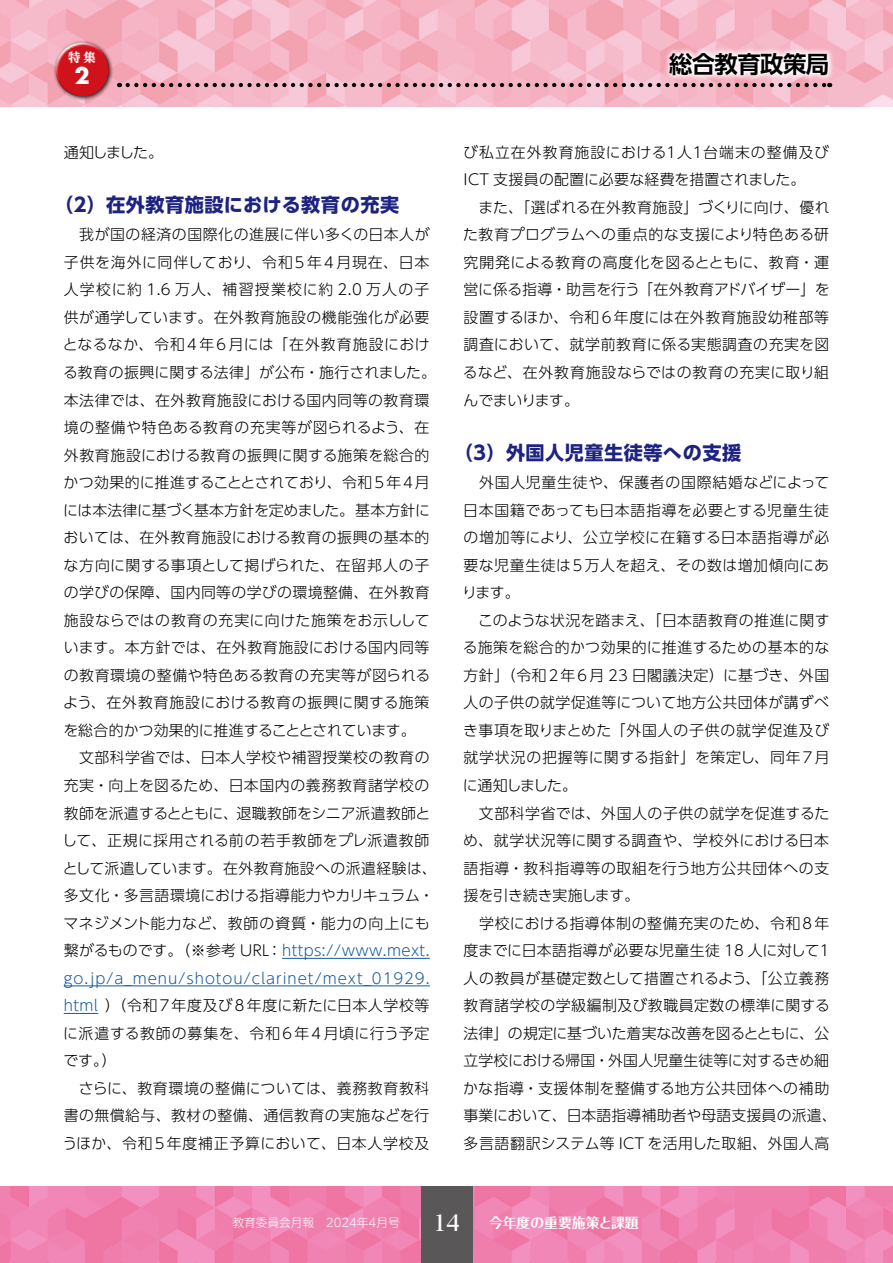
<style>
.page{position:relative;width:893px;height:1263px;background:#fff}
.page>*{position:absolute;margin:0;border:0;box-sizing:border-box;transform-origin:0 0}
.t1{font:700 23.4px "UD Shin Go Pro De";letter-spacing:-.025em;color:#000}
.t2{font:700 22.2px "Futura Std";color:#fff}
.t3{font:700 19.2px "UD Shin Go Pro";letter-spacing:.025em;color:#1e2381}
.t4{font:300 14.85px/27.6px "UD Shin Go Pro";letter-spacing:.03em;color:#000}
.t5{font:700 13.8px "Folk Pro";color:#fff}
.t6{font:800 12.3px "UD Reimin Pro";color:#fff}
.t7{font:300 11.7px "UD Shin M Go Pro";color:#fff}
.s1{color:#15599f}
.s2{font-family:"Reim Pro";font-weight:700;font-size:21.3px}
</style>
<div class="page">
<svg style="left:0;top:1186px;width:893px;height:77px;background:#f081b0"></svg>
<div style="left:421px;top:1186px;width:51px;height:77px;background:#595757"></div>
<svg style="left:0;top:0;width:893px;height:106px;background:#f5b5c5"></svg>
<svg style="left:663px;top:46px;width:172px;height:36px"></svg>
<svg style="left:128px;top:83px;width:702px;height:4px;background:#936d76"></svg>
<div style="left:53px;top:40px;width:60px;height:61px;background:#000;opacity:.75"></div>
<svg style="left:53px;top:40px;width:54px;height:43px"></svg>
<svg style="left:56px;top:51px;width:56px;height:46px;background:#cd2f39"></svg>
<hr style="left:282px;top:958px;width:148px;height:1px;background:#15599f">
<hr style="left:64px;top:985px;width:366px;height:1px;background:#15599f">
<hr style="left:64px;top:1013px;width:34px;height:1px;background:#15599f">
<p class="t6" style="left:68px;top:47px;width:29px">特 集</p>
<h2 class="t2" style="left:75px;top:61px;width:17px">2</h2>
<p class="t4" style="left:64px;top:138px;width:101px">通知しました。</p>
<p class="t3" style="left:54px;top:189px;width:346px">（２）在外教育施設における教育の充実</p>
<p class="t4" style="left:62px;top:220px;width:376px">　我が国の経済の国際化の進展に伴い多くの日本人が子供を海外に同伴しており、令和５年４月現在、日本人学校に約 1.6 万人、補習授業校に約 2.0 万人の子供が通学しています。在外教育施設の機能強化が必要となるなか、令和４年６月には「在外教育施設における教育の振興に関する法律」が公布・施行されました。本法律では、在外教育施設における国内同等の教育環境の整備や特色ある教育の充実等が図られるよう、在外教育施設における教育の振興に関する施策を総合的かつ効果的に推進することとされており、令和5年4月には本法律に基づく基本方針を定めました。基本方針においては、在外教育施設における教育の振興の基本的な方向に関する事項として掲げられた、在留邦人の子の学びの保障、国内同等の学びの環境整備、在外教育施設ならではの教育の充実に向けた施策をお示ししています。本方針では、在外教育施設における国内同等の教育環境の整備や特色ある教育の充実等が図られるよう、在外教育施設における教育の振興に関する施策を総合的かつ効果的に推進することとされています。<br>　文部科学省では、日本人学校や補習授業校の教育の充実・向上を図るため、日本国内の義務教育諸学校の教師を派遣するとともに、退職教師をシニア派遣教師として、正規に採用される前の若手教師をプレ派遣教師として派遣しています。在外教育施設への派遣経験は、多文化・多言語環境における指導能力やカリキュラム・マネジメント能力など、教師の資質・能力の向上にも繋がるものです。（※参考 URL： <span class="s1">https://www.mext. go.jp/a_menu/shotou/clarinet/mext_01929. html</span> ）（令和７年度及び８年度に新たに日本人学校等に派遣する教師の募集を、令和６年４月頃に行う予定です。）<br>　さらに、教育環境の整備については、義務教育教科書の無償給与、教材の整備、通信教育の実施などを行うほか、令和5年度補正予算において、日本人学校及</p>
<h1 class="t1" style="left:669px;top:45px;width:162px">総合教育政策局</h1>
<p class="t4" style="left:463px;top:138px;width:368px">び私立在外教育施設における１人１台端末の整備及び<br>ICT 支援員の配置に必要な経費を措置されました。<br>　また、「選ばれる在外教育施設」づくりに向け、優れた教育プログラムへの重点的な支援により特色ある研究開発による教育の高度化を図るとともに、教育・運営に係る指導・助言を行う「在外教育アドバイザー」を設置するほか、令和6年度には在外教育施設幼稚部等調査において、就学前教育に係る実態調査の充実を図るなど、在外教育施設ならではの教育の充実に取り組んでまいります。</p>
<p class="t3" style="left:454px;top:437px;width:289px">（３）外国人児童生徒等への支援</p>
<p class="t4" style="left:462px;top:468px;width:376px">　外国人児童生徒や、保護者の国際結婚などによって日本国籍であっても日本語指導を必要とする児童生徒の増加等により、公立学校に在籍する日本語指導が必要な児童生徒は５万人を超え、その数は増加傾向にあります。<br>　このような状況を踏まえ、「日本語教育の推進に関する施策を総合的かつ効果的に推進するための基本的な方針」（令和２年６月 23 日閣議決定）に基づき、外国人の子供の就学促進等について地方公共団体が講ずべき事項を取りまとめた「外国人の子供の就学促進及び就学状況の把握等に関する指針」を策定し、同年７月に通知しました。<br>　文部科学省では、外国人の子供の就学を促進するため、就学状況等に関する調査や、学校外における日本語指導・教科指導等の取組を行う地方公共団体への支援を引き続き実施します。<br>　学校における指導体制の整備充実のため、令和８年度までに日本語指導が必要な児童生徒 18 人に対して１人の教員が基礎定数として措置されるよう、「公立義務教育諸学校の学級編制及び教職員定数の標準に関する法律」の規定に基づいた着実な改善を図るとともに、公立学校における帰国・外国人児童生徒等に対するきめ細かな指導・支援体制を整備する地方公共団体への補助事業において、日本語指導補助者や母語支援員の派遣、多言語翻訳システム等 ICT を活用した取組、外国人高</p>
<p class="t7" style="left:232px;top:1213px;width:229px">教育委員会月報　2024年4月号　 <span class="s2">14</span></p>
<p class="t5" style="left:489px;top:1211px;width:151px">今年度の重要施策と課題</p>
</div>
